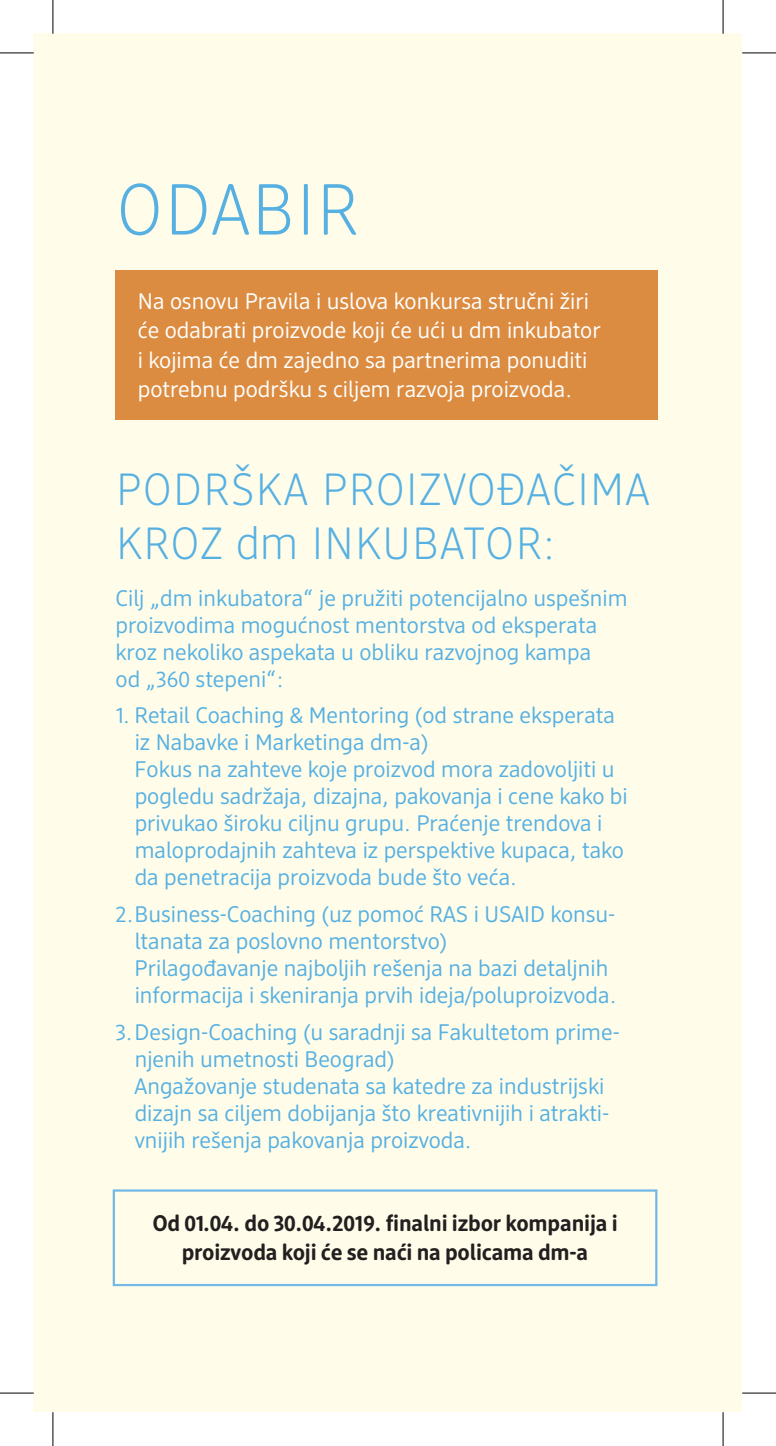
<style>
.page{position:relative;width:776px;height:1446px;background:#fff}
.page>*{position:absolute;margin:0;border:0;box-sizing:border-box;transform-origin:0 0}
.t1{font:300 72px "DM Brand";letter-spacing:.04em;color:#57b0e2}
.t2{font:300 45px/54px "DM Brand";letter-spacing:.045em;color:#57b0e2}
.t3{font:22.5px/27px "DM Support";color:#57b0e2}
.t4{font:22.5px/29.2px "DM Support";color:#fff}
.t5{font:700 22.5px/29.2px "DM Support";letter-spacing:-.01em;color:#231f20;text-align:center}
</style>
<div class="page">
<div style="left:34px;top:34px;width:708px;height:1377px;background:#fffde9"></div>
<div style="left:115px;top:270px;width:543px;height:149px;background:#dc8c41"></div>
<div style="left:113px;top:1189px;width:544px;height:96px;border:2px solid #73b8e6"></div>
<hr style="left:0;top:53px;width:34px;height:1px;background:#000">
<hr style="left:742px;top:53px;width:33px;height:1px;background:#000">
<hr style="left:0;top:1392px;width:34px;height:1px;background:#000">
<hr style="left:742px;top:1392px;width:33px;height:1px;background:#000">
<hr style="left:53px;top:0;width:1px;height:34px;background:#000">
<hr style="left:53px;top:1411px;width:1px;height:34px;background:#000">
<hr style="left:722px;top:0;width:1px;height:34px;background:#000">
<hr style="left:722px;top:1411px;width:1px;height:34px;background:#000">
<p class="t1" style="left:117px;top:164px;width:242px">ODABIR</p>
<p class="t4" style="left:138px;top:286px;width:464px">Na osnovu Pravila i uslova konkursa stručni žiri će odabrati proizvode koji će ući u dm inkubator i kojima će dm zajedno sa partnerima ponuditi potrebnu podršku s ciljem razvoja proizvoda.</p>
<p class="t2" style="left:116px;top:461px;width:534px">PODRŠKA PROIZVOĐAČIMA<br>KROZ dm INKUBATOR:</p>
<p class="t3" style="left:115px;top:583px;width:513px">Cilj „dm inkubatora“ je pružiti potencijalno uspešnim proizvodima mogućnost mentorstva od eksperata kroz nekoliko aspekata u obliku razvojnog kampa<br>od „360 stepeni“:</p>
<p class="t3" style="left:135px;top:701px;width:482px;text-indent:-19px">1. Retail Coaching &amp; Mentoring (od strane eksperata iz Nabavke i Marketinga dm-a)</p>
<p class="t3" style="left:135px;top:755px;width:494px">Fokus na zahteve koje proizvod mora zadovoljiti u pogledu sadržaja, dizajna, pakovanja i cene kako bi privukao široku ciljnu grupu. Praćenje trendova i maloprodajnih zahteva iz perspektive kupaca, tako da penetracija proizvoda bude što veća.</p>
<p class="t3" style="left:135px;top:899px;width:482px;text-indent:-19px">2.Business-Coaching (uz pomoć RAS i USAID konsu&shy;ltanata za poslovno mentorstvo)</p>
<p class="t3" style="left:135px;top:953px;width:483px">Prilagođavanje najboljih rešenja na bazi detaljnih informacija i skeniranja prvih ideja/poluproizvoda.</p>
<p class="t3" style="left:135px;top:1017px;width:486px;text-indent:-19px">3.Design-Coaching (u saradnji sa Fakultetom prime&shy;njenih umetnosti Beograd)</p>
<p class="t3" style="left:135px;top:1071px;width:476px">Angažovanje studenata sa katedre za industrijski dizajn sa ciljem dobijanja što kreativnijih i atrakti&shy;vnijih rešenja pakovanja proizvoda.</p>
<p class="t5" style="left:152px;top:1207px;width:467px">Od 01.04. do 30.04.2019. finalni izbor kompanija i proizvoda koji će se naći na policama dm-a</p>
</div>
